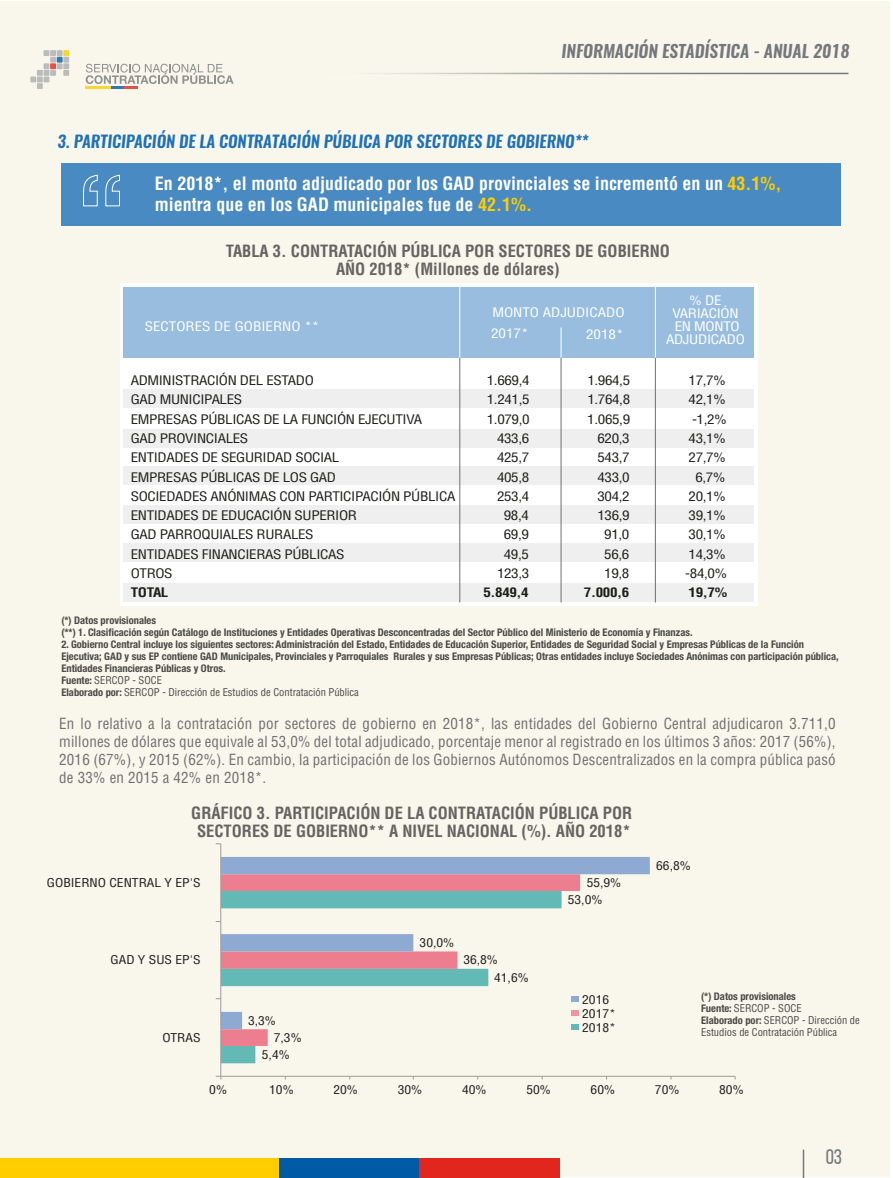
<style>
.page{position:relative;width:893px;height:1178px;background:#fff}
.page>*{position:absolute;margin:0;border:0;box-sizing:border-box;transform-origin:0 0}
.t1{font:21.15px "Bebas Neue";color:#76777b}
.t2{font:700 condensed 18px/21px "Helvetica LT Std";color:#fff}
.t3{font:italic 600 17.25px "Oswald";color:#76777b}
.t4{font:700 condensed 16.5px/18px "Helvetica LT Std";color:#666362;text-align:center}
.t5{font:italic 600 16.5px "Oswald";color:#1f71b8}
.t6{font:condensed 15px/18px "Helvetica LT Std";letter-spacing:.01em;color:#706f6f;text-align:justify}
.t7{font:condensed 12.9px "Helvetica LT Std";letter-spacing:-.025em;color:#1d1d1b;scale:1.17 1}
.t8{font:condensed 12.9px/21.3px "Helvetica LT Std";color:#fff;scale:1.17 1}
.t9{font:condensed 12.9px/12.9px "Helvetica LT Std";letter-spacing:-.02em;color:#fff;text-align:center;scale:1.17 1}
.t10{font:700 condensed 12.9px "Helvetica LT Std";letter-spacing:-.025em;color:#1d1d1b;scale:1.17 1}
.t11{font:condensed 11.85px/13.8px "Helvetica LT Std";color:#1d1d1b;scale:1.13 1}
.t12{font:700 condensed 10.5px/12px "Helvetica Neue";color:#1d1d1b}
.t13{font:condensed 10.5px/12px "Helvetica LT Std";color:#1d1d1b}
.s1{color:#ffcd00}
.s2{font-family:"Helvetica Neue";font-weight:700}
</style>
<div class="page">
<div style="left:0;top:1px;width:890px;height:1175px;background:#f9f7ec"></div>
<div style="left:0;top:1158px;width:560px;height:20px;background:#ffcd00"></div>
<div style="left:279px;top:1158px;width:281px;height:20px;background:#005aa6"></div>
<div style="left:419px;top:1158px;width:141px;height:20px;background:#e1261d"></div>
<svg style="left:803px;top:1149px;width:1px;height:29px"></svg>
<hr style="left:317px;top:73px;width:531px;height:1px;background:#fff">
<svg style="left:30px;top:50px;width:39px;height:39px"></svg>
<hr style="left:85px;top:87px;width:53px;height:2px;background:#ffcd00">
<svg style="left:86px;top:64px;width:148px;height:25px"></svg>
<div style="left:121px;top:284px;width:637px;height:322px;background:#fff"></div>
<div style="left:123px;top:287px;width:631px;height:71px;background:#98bdde"></div>
<div style="left:123px;top:389px;width:631px;height:19px;background:#efefef"></div>
<div style="left:123px;top:429px;width:631px;height:19px;background:#efefef"></div>
<div style="left:123px;top:466px;width:631px;height:19px;background:#efefef"></div>
<div style="left:123px;top:505px;width:631px;height:19px;background:#efefef"></div>
<div style="left:123px;top:543px;width:631px;height:19px;background:#efefef"></div>
<div style="left:123px;top:583px;width:631px;height:19px;background:#efefef"></div>
<hr style="left:459px;top:358px;width:1px;height:244px;background:#706f6f">
<hr style="left:459px;top:287px;width:1px;height:71px;background:#fff">
<hr style="left:655px;top:358px;width:1px;height:244px;background:#706f6f">
<hr style="left:655px;top:287px;width:1px;height:71px;background:#fff">
<hr style="left:561px;top:358px;width:1px;height:244px;background:#706f6f">
<hr style="left:561px;top:327px;width:1px;height:31px;background:#fff">
<div style="left:61px;top:163px;width:780px;height:63px;background:#488ac1"></div>
<svg style="left:83px;top:174px;width:37px;height:33px"></svg>
<svg style="left:221px;top:1046px;width:35px;height:17px"></svg>
<svg style="left:221px;top:1029px;width:358px;height:17px"></svg>
<svg style="left:221px;top:857px;width:429px;height:172px"></svg>
<hr style="left:220px;top:844px;width:1px;height:232px;background:#9b9b9b">
<hr style="left:221px;top:1076px;width:514px;height:1px;background:#9b9b9b">
<div style="left:571px;top:996px;width:8px;height:6px;background:#8eaad3"></div>
<div style="left:571px;top:1010px;width:8px;height:5px;background:#f095a0"></div>
<div style="left:571px;top:1024px;width:8px;height:5px;background:#63b9b6"></div>
<h3 class="t3" style="left:562px;top:38px;width:289px">INFORMACIÓN ESTADÍSTICA - ANUAL 2018</h3>
<h3 class="t5" style="left:58px;top:130px;width:532px">3. PARTICIPACIÓN DE LA CONTRATACIÓN PÚBLICA POR SECTORES DE GOBIERNO**</h3>
<h2 class="t2" style="left:155px;top:173px;width:628px">En 2018*, el monto adjudicado por los GAD provinciales se incrementó en un <span class="s1">43.1%, </span>mientra que en los GAD municipales fue de <span class="s1">42.1%.</span></h2>
<h3 class="t4" style="left:226px;top:242px;width:446px">TABLA 3. CONTRATACIÓN PÚBLICA POR SECTORES DE GOBIERNO<br>AÑO 2018* (Millones de dólares)</h3>
<p class="t8" style="left:145px;top:316px;width:151px">SECTORES DE GOBIERNO **</p>
<p class="t8" style="left:491px;top:301px;width:116px">MONTO ADJUDICADO<br>2017*</p>
<p class="t8" style="left:586px;top:323px;width:34px">2018*</p>
<p class="t9" style="left:666px;top:294px;width:69px">% DE<br>VARIACIÓN<br>EN MONTO<br>ADJUDICADO</p>
<p class="t7" style="left:131px;top:372px;width:158px">ADMINISTRACIÓN DEL ESTADO</p>
<p class="t7" style="left:487px;top:372px;width:38px">1.669,4</p>
<p class="t7" style="left:587px;top:372px;width:38px">1.964,5</p>
<p class="t7" style="left:689px;top:372px;width:33px">17,7%</p>
<p class="t7" style="left:131px;top:392px;width:97px">GAD MUNICIPALES</p>
<p class="t7" style="left:487px;top:392px;width:38px">1.241,5</p>
<p class="t7" style="left:587px;top:392px;width:38px">1.764,8</p>
<p class="t7" style="left:689px;top:392px;width:33px">42,1%</p>
<p class="t7" style="left:131px;top:411px;width:251px">EMPRESAS PÚBLICAS DE LA FUNCIÓN EJECUTIVA</p>
<p class="t7" style="left:487px;top:411px;width:38px">1.079,0</p>
<p class="t7" style="left:587px;top:411px;width:38px">1.065,9</p>
<p class="t7" style="left:692px;top:411px;width:31px">-1,2%</p>
<p class="t7" style="left:131px;top:430px;width:102px">GAD PROVINCIALES</p>
<p class="t7" style="left:497px;top:430px;width:29px">433,6</p>
<p class="t7" style="left:597px;top:430px;width:29px">620,3</p>
<p class="t7" style="left:689px;top:430px;width:33px">43,1%</p>
<p class="t7" style="left:131px;top:449px;width:180px">ENTIDADES DE SEGURIDAD SOCIAL</p>
<p class="t7" style="left:497px;top:449px;width:29px">425,7</p>
<p class="t7" style="left:597px;top:449px;width:29px">543,7</p>
<p class="t7" style="left:689px;top:449px;width:33px">27,7%</p>
<p class="t7" style="left:131px;top:469px;width:177px">EMPRESAS PÚBLICAS DE LOS GAD</p>
<p class="t7" style="left:497px;top:469px;width:29px">405,8</p>
<p class="t7" style="left:597px;top:469px;width:29px">433,0</p>
<p class="t7" style="left:695px;top:469px;width:27px">6,7%</p>
<p class="t7" style="left:131px;top:488px;width:279px">SOCIEDADES ANÓNIMAS CON PARTICIPACIÓN PÚBLICA</p>
<p class="t7" style="left:497px;top:488px;width:29px">253,4</p>
<p class="t7" style="left:597px;top:488px;width:29px">304,2</p>
<p class="t7" style="left:689px;top:488px;width:33px">20,1%</p>
<p class="t7" style="left:131px;top:507px;width:195px">ENTIDADES DE EDUCACIÓN SUPERIOR</p>
<p class="t7" style="left:504px;top:507px;width:23px">98,4</p>
<p class="t7" style="left:597px;top:507px;width:29px">136,9</p>
<p class="t7" style="left:689px;top:507px;width:33px">39,1%</p>
<p class="t7" style="left:131px;top:526px;width:158px">GAD PARROQUIALES RURALES</p>
<p class="t7" style="left:504px;top:526px;width:23px">69,9</p>
<p class="t7" style="left:604px;top:526px;width:23px">91,0</p>
<p class="t7" style="left:689px;top:526px;width:33px">30,1%</p>
<p class="t7" style="left:131px;top:546px;width:184px">ENTIDADES FINANCIERAS PÚBLICAS</p>
<p class="t7" style="left:504px;top:546px;width:23px">49,5</p>
<p class="t7" style="left:604px;top:546px;width:23px">56,6</p>
<p class="t7" style="left:689px;top:546px;width:33px">14,3%</p>
<p class="t7" style="left:131px;top:565px;width:37px">OTROS</p>
<p class="t7" style="left:497px;top:565px;width:29px">123,3</p>
<p class="t7" style="left:604px;top:565px;width:23px">19,8</p>
<p class="t7" style="left:685px;top:565px;width:37px">-84,0%</p>
<p class="t10" style="left:131px;top:584px;width:34px">TOTAL</p>
<p class="t10" style="left:483px;top:584px;width:40px">5.849,4</p>
<p class="t10" style="left:584px;top:584px;width:40px">7.000,6</p>
<p class="t10" style="left:689px;top:584px;width:34px">19,7%</p>
<p class="t12" style="left:61px;top:613px;width:633px">(*) Datos provisionales<br>(**) 1. Clasificación según Catálogo de Instituciones y Entidades Operativas Desconcentradas del Sector Público del Ministerio de Economía y Finanzas.</p>
<p class="t12" style="left:61px;top:637px;width:779px">2. Gobierno Central incluye los siguientes sectores: Administración del Estado, Entidades de Educación Superior, Entidades de Seguridad Social y Empresas Públicas de la Función<br>Ejecutiva; GAD y sus EP contiene GAD Municipales, Provinciales y Parroquiales Rurales y sus Empresas Públicas; Otras entidades incluye Sociedades Anónimas con participación pública,<br>Entidades Financieras Públicas y Otros.</p>
<p class="t13" style="left:61px;top:674px;width:299px"><span class="s2">Fuente:</span> SERCOP - SOCE<br><span class="s2">Elaborado por:</span> SERCOP - Dirección de Estudios de Contratación Pública</p>
<p class="t6" style="left:59px;top:714px;width:778px">En lo relativo a la contratación por sectores de gobierno en 2018*, las entidades del Gobierno Central adjudicaron 3.711,0 millones de dólares que equivale al 53,0% del total adjudicado, porcentaje menor al registrado en los últimos 3 años: 2017 (56%), 2016 (67%), y 2015 (62%). En cambio, la participación de los Gobiernos Autónomos Descentralizados en la compra pública pasó de 33% en 2015 a 42% en 2018*.</p>
<h3 class="t4" style="left:191px;top:803px;width:442px">GRÁFICO 3. PARTICIPACIÓN DE LA CONTRATACIÓN PÚBLICA POR<br>SECTORES DE GOBIERNO** A NIVEL NACIONAL (%). AÑO 2018*</h3>
<p class="t11" style="left:47px;top:876px;width:138px">GOBIERNO CENTRAL Y EP'S</p>
<p class="t11" style="left:587px;top:876px;width:32px">55,9%</p>
<p class="t11" style="left:568px;top:893px;width:32px">53,0%</p>
<p class="t11" style="left:420px;top:936px;width:32px">30,0%</p>
<p class="t11" style="left:111px;top:953px;width:81px">GAD Y SUS EP'S</p>
<p class="t11" style="left:463px;top:953px;width:32px">36,8%</p>
<p class="t11" style="left:494px;top:970px;width:32px">41,6%</p>
<p class="t11" style="left:162px;top:1030px;width:35px">OTRAS</p>
<p class="t11" style="left:248px;top:1013px;width:26px">3,3%</p>
<p class="t11" style="left:274px;top:1030px;width:26px">7,3%</p>
<p class="t11" style="left:582px;top:992px;width:31px">2016<br>2017*<br>2018*</p>
<p class="t11" style="left:262px;top:1048px;width:26px">5,4%</p>
<p class="t11" style="left:656px;top:858px;width:32px">66,8%</p>
<p class="t12" style="left:701px;top:989px;width:96px">(*) Datos provisionales</p>
<p class="t13" style="left:701px;top:1002px;width:160px"><span class="s2">Fuente:</span> SERCOP - SOCE<br><span class="s2">Elaborado por:</span> SERCOP - Dirección de<br>Estudios de Contratación Pública</p>
<p class="t11" style="left:209px;top:1082px;width:17px">0%</p>
<p class="t11" style="left:269px;top:1082px;width:23px">10%</p>
<p class="t11" style="left:333px;top:1082px;width:23px">20%</p>
<p class="t11" style="left:398px;top:1082px;width:23px">30%</p>
<p class="t11" style="left:462px;top:1082px;width:23px">40%</p>
<p class="t11" style="left:526px;top:1082px;width:23px">50%</p>
<p class="t11" style="left:591px;top:1082px;width:23px">60%</p>
<p class="t11" style="left:655px;top:1082px;width:23px">70%</p>
<p class="t11" style="left:719px;top:1082px;width:23px">80%</p>
<h1 class="t1" style="left:826px;top:1145px;width:18px">03</h1>
</div>
